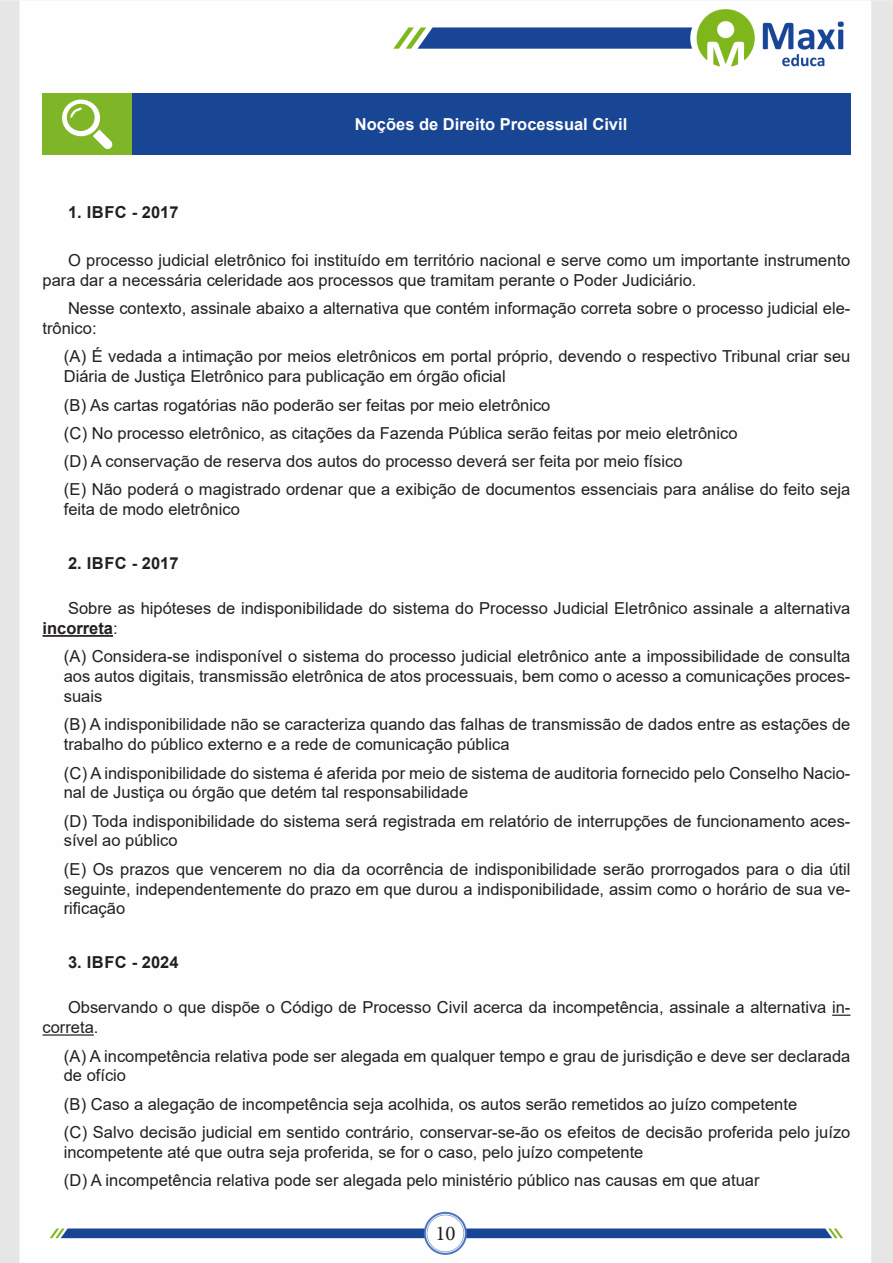
<style>
.page{position:relative;width:893px;height:1263px;background:#fff}
.page>*{position:absolute;margin:0;border:0;box-sizing:border-box;transform-origin:0 0}
.t1{font:21px "Minion Pro";color:#231f20}
.ALTERNATIVAS{font:16.5px/19.8px "Arial";color:#231f20}
.TEXTO_BASE{font:16.5px/19.8px "Arial";color:#231f20}
.TEXTO_BASE-2{font:700 16.5px "Arial";letter-spacing:.02em;color:#231f20}
.Titulo_de_Caixa{font:700 16.5px "Arial";color:#fff}
.s1{font-weight:700}
</style>
<div class="page">
<img style="left:0;top:0;width:893px;height:1263px">
<hr style="left:43px;top:635px;width:70px;height:2px;background:#231f20">
<svg style="left:832px;top:1014px;width:18px;height:2px"></svg>
<hr style="left:43px;top:1034px;width:51px;height:1px;background:#231f20">
<div style="left:43px;top:94px;width:89px;height:61px;background:#7fb628"></div>
<div style="left:132px;top:94px;width:718px;height:61px;background:#184695"></div>
<svg style="left:62px;top:100px;width:51px;height:49px"></svg>
<p class="Titulo_de_Caixa" style="left:355px;top:113px;width:274px">Noções de Direito Processual Civil</p>
<p class="TEXTO_BASE-2" style="left:68px;top:201px;width:112px">1. IBFC - 2017</p>
<p class="TEXTO_BASE" style="left:43px;top:250px;width:809px;text-indent:26px">O processo judicial eletrônico foi instituído em território nacional e serve como um importante instrumento para dar a necessária celeridade aos processos que tramitam perante o Poder Judiciário.</p>
<p class="TEXTO_BASE" style="left:43px;top:298px;width:809px;text-indent:26px">Nesse contexto, assinale abaixo a alternativa que contém informação correta sobre o processo judicial ele&shy;trônico:</p>
<p class="ALTERNATIVAS" style="left:64px;top:347px;width:788px">(A) É vedada a intimação por meios eletrônicos em portal próprio, devendo o respectivo Tribunal criar seu<br>Diária de Justiça Eletrônico para publicação em órgão oficial</p>
<p class="ALTERNATIVAS" style="left:64px;top:395px;width:488px">(B) As cartas rogatórias não poderão ser feitas por meio eletrônico</p>
<p class="ALTERNATIVAS" style="left:64px;top:423px;width:675px">(C) No processo eletrônico, as citações da Fazenda Pública serão feitas por meio eletrônico</p>
<p class="ALTERNATIVAS" style="left:64px;top:451px;width:620px">(D) A conservação de reserva dos autos do processo deverá ser feita por meio físico</p>
<p class="ALTERNATIVAS" style="left:64px;top:480px;width:788px">(E) Não poderá o magistrado ordenar que a exibição de documentos essenciais para análise do feito seja feita de modo eletrônico</p>
<p class="TEXTO_BASE-2" style="left:68px;top:552px;width:112px">2. IBFC - 2017</p>
<p class="TEXTO_BASE" style="left:43px;top:598px;width:809px;text-indent:26px">Sobre as hipóteses de indisponibilidade do sistema do Processo Judicial Eletrônico assinale a alternativa <span class="s1">incorreta</span>:</p>
<p class="ALTERNATIVAS" style="left:64px;top:647px;width:788px;text-align:justify">(A) Considera-se indisponível o sistema do processo judicial eletrônico ante a impossibilidade de consulta aos autos digitais, transmissão eletrônica de atos processuais, bem como o acesso a comunicações proces&shy;suais</p>
<p class="ALTERNATIVAS" style="left:64px;top:715px;width:788px">(B) A indisponibilidade não se caracteriza quando das falhas de transmissão de dados entre as estações de trabalho do público externo e a rede de comunicação pública</p>
<p class="ALTERNATIVAS" style="left:64px;top:763px;width:788px">(C) A indisponibilidade do sistema é aferida por meio de sistema de auditoria fornecido pelo Conselho Nacio&shy;nal de Justiça ou órgão que detém tal responsabilidade</p>
<p class="ALTERNATIVAS" style="left:64px;top:811px;width:788px">(D) Toda indisponibilidade do sistema será registrada em relatório de interrupções de funcionamento aces&shy;sível ao público</p>
<p class="ALTERNATIVAS" style="left:64px;top:859px;width:788px;text-align:justify">(E) Os prazos que vencerem no dia da ocorrência de indisponibilidade serão prorrogados para o dia útil seguinte, independentemente do prazo em que durou a indisponibilidade, assim como o horário de sua ve&shy;rificação</p>
<p class="TEXTO_BASE-2" style="left:68px;top:951px;width:112px">3. IBFC - 2024</p>
<p class="TEXTO_BASE" style="left:43px;top:998px;width:809px;text-indent:26px">Observando o que dispõe o Código de Processo Civil acerca da incompetência, assinale a alternativa in&shy;correta.</p>
<p class="ALTERNATIVAS" style="left:64px;top:1046px;width:788px">(A) A incompetência relativa pode ser alegada em qualquer tempo e grau de jurisdição e deve ser declarada de ofício</p>
<p class="ALTERNATIVAS" style="left:64px;top:1094px;width:735px">(B) Caso a alegação de incompetência seja acolhida, os autos serão remetidos ao juízo competente</p>
<p class="ALTERNATIVAS" style="left:64px;top:1122px;width:788px">(C) Salvo decisão judicial em sentido contrário, conservar-se-ão os efeitos de decisão proferida pelo juízo incompetente até que outra seja proferida, se for o caso, pelo juízo competente</p>
<p class="ALTERNATIVAS" style="left:64px;top:1170px;width:697px">(D) A incompetência relativa pode ser alegada pelo ministério público nas causas em que atuar</p>
<p class="t1" style="left:435px;top:1219px;width:22px">10</p>
</div>
